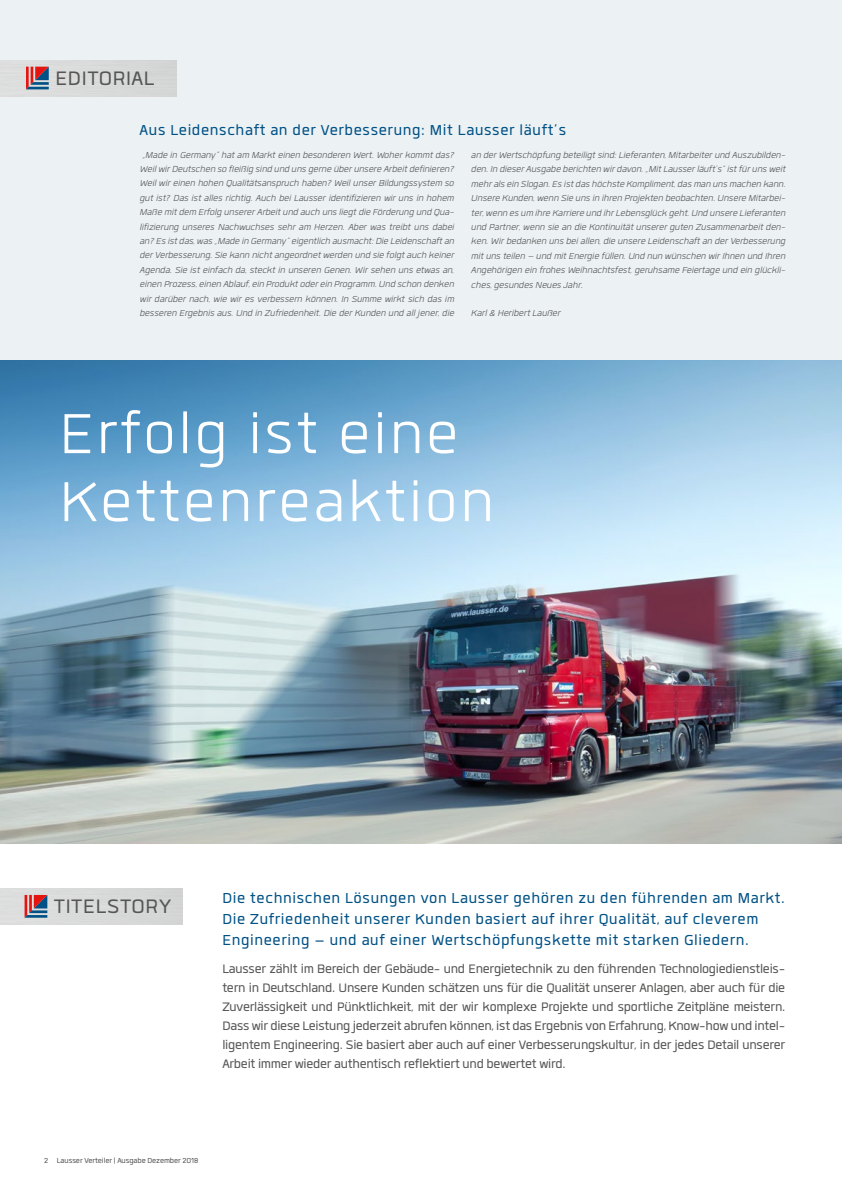
<style>
.page{position:relative;width:842px;height:1191px;background:#fff}
.page>*{position:absolute;margin:0;border:0;box-sizing:border-box;transform-origin:0 0}
._2016_Headline_blau{font:78px/68px "Quan";letter-spacing:.04em;color:#fff}
._2016_Register{font:27px "Quan";letter-spacing:.02em;color:#565655}
._2016_Headline_klein{font:20px/21px "Quan";letter-spacing:.03em;color:#005185}
._2016_Anleser{font:17px/19px "Quan";letter-spacing:-.015em;color:#565655;text-align:justify}
._2016_Editorial{font:italic 12px/14.4px "Quan";color:#565655;text-align:justify}
.t1{font:10px "Quan";letter-spacing:-.01em;color:#565655}
</style>
<div class="page">
<div style="left:0;top:0;width:842px;height:384px;background:#ecf1f4"></div>
<img style="left:0;top:360px;width:842px;height:483px">
<svg style="left:26px;top:67px;width:23px;height:22px"></svg>
<div style="left:0;top:888px;width:182px;height:36px;background:#d9d9d9"></div>
<svg style="left:25px;top:895px;width:22px;height:22px"></svg>
<p class="_2016_Register" style="left:55px;top:65px;width:101px">EDITORIAL</p>
<p class="_2016_Headline_klein" style="left:140px;top:119px;width:428px">Aus Leidenschaft an der Verbesserung: Mit Lausser läuft’s</p>
<p class="_2016_Editorial" style="left:140px;top:147px;width:316px">„Made in Germany“ hat am Markt einen besonderen Wert. Woher kommt das?<br>Weil wir Deutschen so fleißig sind und uns gerne über unsere Arbeit definieren?<br>Weil wir einen hohen Qualitätsanspruch haben? Weil unser Bildungssystem so gut ist? Das ist alles richtig. Auch bei Lausser identifizieren wir uns in hohem Maße mit dem Erfolg unserer Arbeit und auch uns liegt die Förderung und Qua&shy;lifizierung unseres Nachwuchses sehr am Herzen. Aber was treibt uns dabei an? Es ist das, was „Made in Germany“ eigentlich ausmacht: Die Leidenschaft an der Verbesserung. Sie kann nicht angeordnet werden und sie folgt auch keiner Agenda. Sie ist einfach da, steckt in unseren Genen. Wir sehen uns etwas an, einen Prozess, einen Ablauf, ein Produkt oder ein Programm. Und schon denken wir darüber nach, wie wir es verbessern können. In Summe wirkt sich das im besseren Ergebnis aus. Und in Zufriedenheit. Die der Kunden und all jener, die</p>
<p class="_2016_Editorial" style="left:471px;top:148px;width:316px">an der Wertschöpfung beteiligt sind: Lieferanten, Mitarbeiter und Auszubilden&shy;den. In dieser Ausgabe berichten wir davon. „Mit Lausser läuft’s“ ist für uns weit mehr als ein Slogan. Es ist das höchste Kompliment, das man uns machen kann.<br>Unsere Kunden, wenn Sie uns in ihren Projekten beobachten. Unsere Mitarbei&shy;ter, wenn es um ihre Karriere und ihr Lebensglück geht. Und unsere Lieferanten und Partner, wenn sie an die Kontinuität unserer guten Zusammenarbeit den&shy;ken. Wir bedanken uns bei allen, die unsere Leidenschaft an der Verbesserung mit uns teilen – und mit Energie füllen. Und nun wünschen wir Ihnen und Ihren Angehörigen ein frohes Weihnachtsfest, geruhsame Feiertage und ein glückli&shy;ches, gesundes Neues Jahr.</p>
<p class="_2016_Editorial" style="left:471px;top:306px;width:91px">Karl &amp; Heribert Laußer</p>
<p class="_2016_Headline_blau" style="left:60px;top:399px;width:435px">Erfolg ist eine<br>Kettenreaktion</p>
<p class="_2016_Register" style="left:54px;top:893px;width:119px">TITELSTORY</p>
<p class="_2016_Headline_klein" style="left:222px;top:887px;width:564px">Die technischen Lösungen von Lausser gehören zu den führenden am Markt.<br>Die Zufriedenheit unserer Kunden basiert auf ihrer Qualität, auf cleverem<br>Engineering – und auf einer Wertschöpfungskette mit starken Gliedern.</p>
<p class="_2016_Anleser" style="left:222px;top:959px;width:564px">Lausser zählt im Bereich der Gebäude- und Energietechnik zu den führenden Technologiedienstleis&shy;tern in Deutschland. Unsere Kunden schätzen uns für die Qualität unserer Anlagen, aber auch für die Zuverlässigkeit und Pünktlichkeit, mit der wir komplexe Projekte und sportliche Zeitpläne meistern.<br>Dass wir diese Leistung jederzeit abrufen können, ist das Ergebnis von Erfahrung, Know-how und intel&shy;ligentem Engineering. Sie basiert aber auch auf einer Verbesserungskultur, in der jedes Detail unserer Arbeit immer wieder authentisch reflektiert und bewertet wird.</p>
<p class="t1" style="left:44px;top:1155px;width:156px">2 Lausser Verteiler | Ausgabe Dezember 2018</p>
</div>
